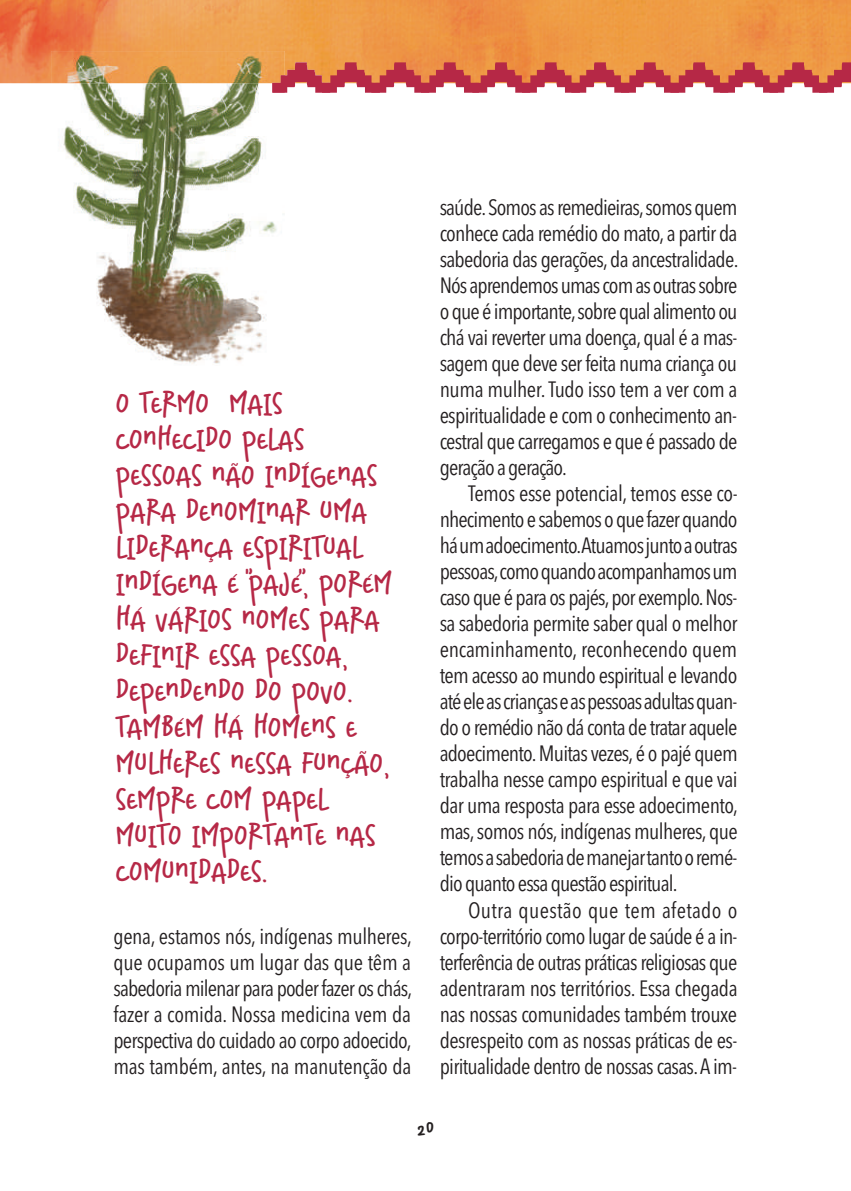
<style>
.page{position:relative;width:851px;height:1191px;background:#fff}
.page>*{position:absolute;margin:0;border:0;box-sizing:border-box;transform-origin:0 0}
.t1{font:32px/36px "Mommyand Baby Sans";letter-spacing:-.04em;color:#b62846}
.t2{font:24px "Mommyand Baby Sans";color:#231f20}
.t3{font:condensed 22px/26px "Avenir Next LT Pro";letter-spacing:-.035em;color:#231f20;text-align:justify}
</style>
<div class="page">
<img style="left:0;top:0;width:850px;height:83px">
<svg style="left:285px;top:62px;width:565px;height:31px;background:#d26a60"></svg>
<img style="left:51px;top:51px;width:234px;height:313px">
<img style="left:272px;top:75px;width:13px;height:18px">
<p class="t1" style="left:115px;top:386px;width:279px">o termo mais conHecido pelas pessoas nÃo indígenas para denominar uma lideranÇa espiritual indígena é "pajé", porém<br>HÁ VÁrios nomes para definir essa pessoa, dependendo do poVo. tamBém HÁ Homens e mulHeres nessa funÇÃo, sempre com papel muito importante nas comunidades.</p>
<p class="t3" style="left:113px;top:923px;width:300px">gena, estamos nós, indígenas mulheres, que ocupamos um lugar das que têm a sabedoria milenar para poder fazer os chás, fazer a comida. Nossa medicina vem da perspectiva do cuidado ao corpo adoecido, mas também, antes, na manutenção da</p>
<p class="t3" style="left:439px;top:194px;width:300px">saúde. Somos as remedieiras, somos quem conhece cada remédio do mato, a partir da sabedoria das gerações, da ancestralidade.<br>Nós aprendemos umas com as outras sobre o que é importante, sobre qual alimento ou chá vai reverter uma doença, qual é a mas&shy;sagem que deve ser feita numa criança ou numa mulher. Tudo isso tem a ver com a espiritualidade e com o conhecimento an&shy;cestral que carregamos e que é passado de geração a geração.</p>
<p class="t3" style="left:439px;top:480px;width:300px;text-indent:28px">Temos esse potencial, temos esse co&shy;nhecimento e sabemos o que fazer quando há um adoecimento. Atuamos junto a outras pessoas, como quando acompanhamos um caso que é para os pajés, por exemplo. Nos&shy;sa sabedoria permite saber qual o melhor encaminhamento, reconhecendo quem tem acesso ao mundo espiritual e levando até ele as crianças e as pessoas adultas quan&shy;do o remédio não dá conta de tratar aquele adoecimento. Muitas vezes, é o pajé quem trabalha nesse campo espiritual e que vai dar uma resposta para esse adoecimento, mas, somos nós, indígenas mulheres, que temos a sabedoria de manejar tanto o remé&shy;dio quanto essa questão espiritual.</p>
<p class="t3" style="left:439px;top:896px;width:299px;text-indent:28px">Outra questão que tem afetado o corpo-território como lugar de saúde é a in&shy;terferência de outras práticas religiosas que adentraram nos territórios. Essa chegada nas nossas comunidades também trouxe desrespeito com as nossas práticas de es&shy;piritualidade dentro de nossas casas. A im-</p>
<p class="t2" style="left:416px;top:1115px;width:20px">20</p>
</div>
